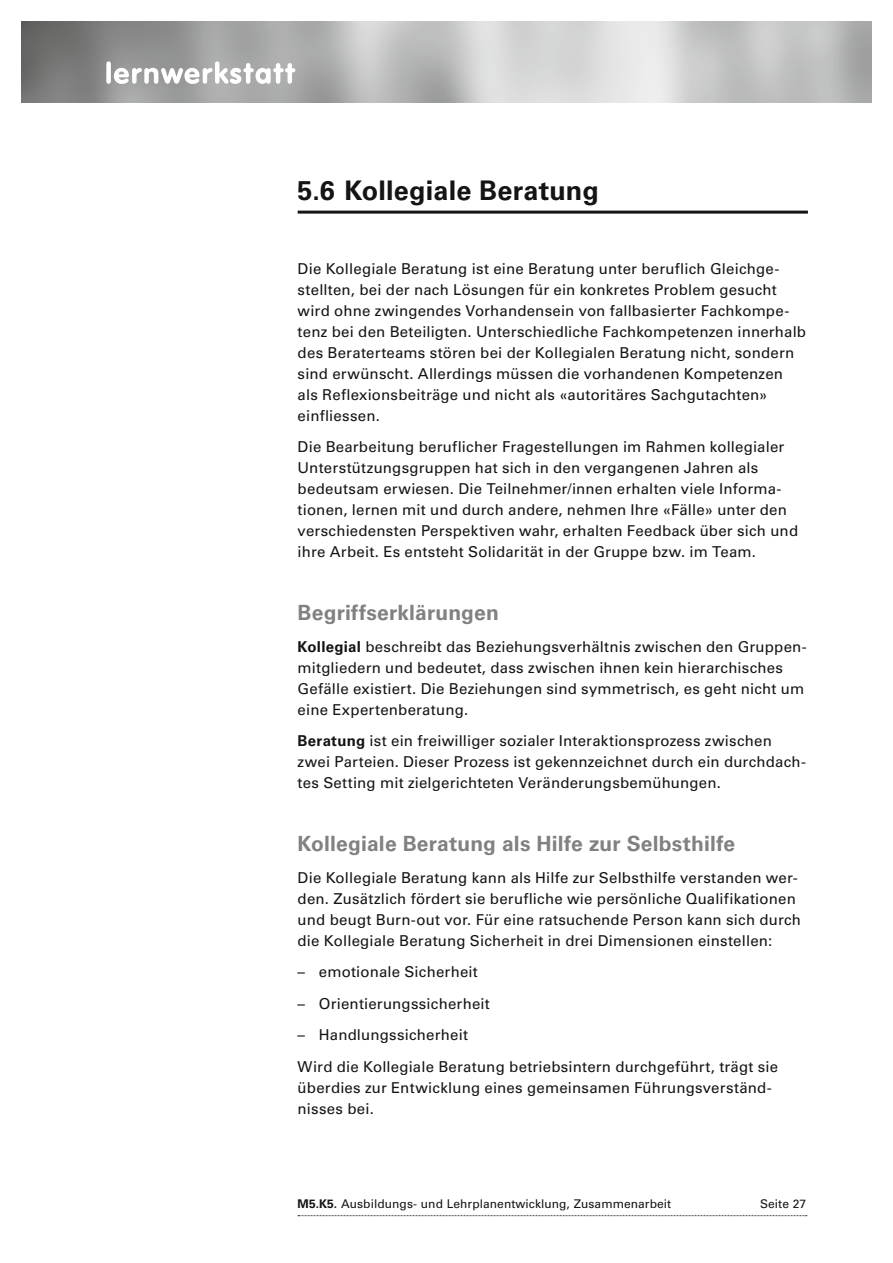
<style>
.page{position:relative;width:893px;height:1263px;background:#fff}
.page>*{position:absolute;margin:0;border:0;box-sizing:border-box;transform-origin:0 0}
.t1{font:700 27px "Univers";letter-spacing:.005em;color:#131413}
.t2{font:700 21px "Univers";letter-spacing:.01em;color:#818181}
.t3{font:15px/21px "Univers";letter-spacing:.015em;color:#131413}
.t4{font:12px "Univers";letter-spacing:.005em;color:#131413}
.s1{font-weight:700}
</style>
<div class="page">
<svg style="left:298px;top:1215px;width:509px;height:1px"></svg>
<img style="left:21px;top:21px;width:851px;height:81px">
<svg style="left:106px;top:61px;width:189px;height:23px"></svg>
<hr style="left:298px;top:211px;width:510px;height:3px;background:#131413">
<h1 class="t1" style="left:298px;top:175px;width:303px">5.6 Kollegiale Beratung</h1>
<p class="t3" style="left:298px;top:258px;width:510px">Die Kollegiale Beratung ist eine Beratung unter beruflich Gleichge&shy;stellten, bei der nach Lösungen für ein konkretes Problem gesucht wird ohne zwingendes Vorhandensein von fallbasierter Fachkompe&shy;tenz bei den Beteiligten. Unterschiedliche Fachkompetenzen innerhalb des Beraterteams stören bei der Kollegialen Beratung nicht, sondern sind erwünscht. Allerdings müssen die vorhandenen Kompetenzen als Reflexionsbeiträge und nicht als «autoritäres Sachgutachten» einfliessen.</p>
<p class="t3" style="left:298px;top:436px;width:502px">Die Bearbeitung beruflicher Fragestellungen im Rahmen kollegialer Unterstützungsgruppen hat sich in den vergangenen Jahren als bedeutsam erwiesen. Die Teilnehmer/innen erhalten viele Informa&shy;tionen, lernen mit und durch andere, nehmen Ihre «Fälle» unter den verschiedensten Perspektiven wahr, erhalten Feedback über sich und ihre Arbeit. Es entsteht Solidarität in der Gruppe bzw. im Team.</p>
<h2 class="t2" style="left:298px;top:600px;width:203px">Begriffserklärungen</h2>
<p class="t3" style="left:298px;top:636px;width:511px"><span class="s1">Kollegial</span> beschreibt das Beziehungsverhältnis zwischen den Gruppen&shy;mitgliedern und bedeutet, dass zwischen ihnen kein hierarchisches Gefälle existiert. Die Beziehungen sind symmetrisch, es geht nicht um eine Expertenberatung.</p>
<p class="t3" style="left:298px;top:730px;width:510px"><span class="s1">Beratung</span> ist ein freiwilliger sozialer Interaktionsprozess zwischen zwei Parteien. Dieser Prozess ist gekennzeichnet durch ein durchdach&shy;tes Setting mit zielgerichteten Veränderungsbemühungen.</p>
<h2 class="t2" style="left:298px;top:831px;width:439px">Kollegiale Beratung als Hilfe zur Selbsthilfe</h2>
<p class="t3" style="left:298px;top:867px;width:505px">Die Kollegiale Beratung kann als Hilfe zur Selbsthilfe verstanden wer&shy;den. Zusätzlich fördert sie berufliche wie persönliche Qualifikationen und beugt Burn-out vor. Für eine ratsuchende Person kann sich durch die Kollegiale Beratung Sicherheit in drei Dimensionen einstellen:</p>
<p class="t3" style="left:298px;top:961px;width:182px">– emotionale Sicherheit</p>
<p class="t3" style="left:298px;top:993px;width:194px">– Orientierungssicherheit</p>
<p class="t3" style="left:298px;top:1019px;width:482px;line-height:31.5px">– Handlungssicherheit<br>Wird die Kollegiale Beratung betriebsintern durchgeführt, trägt sie</p>
<p class="t3" style="left:298px;top:1077px;width:474px">überdies zur Entwicklung eines gemeinsamen Führungsverständ&shy;nisses bei.</p>
<p class="t4" style="left:298px;top:1197px;width:375px"><span class="s1">M5.K5.</span> Ausbildungs- und Lehrplanentwicklung, Zusammenarbeit</p>
<p class="t4" style="left:760px;top:1197px;width:48px">Seite 27</p>
</div>
